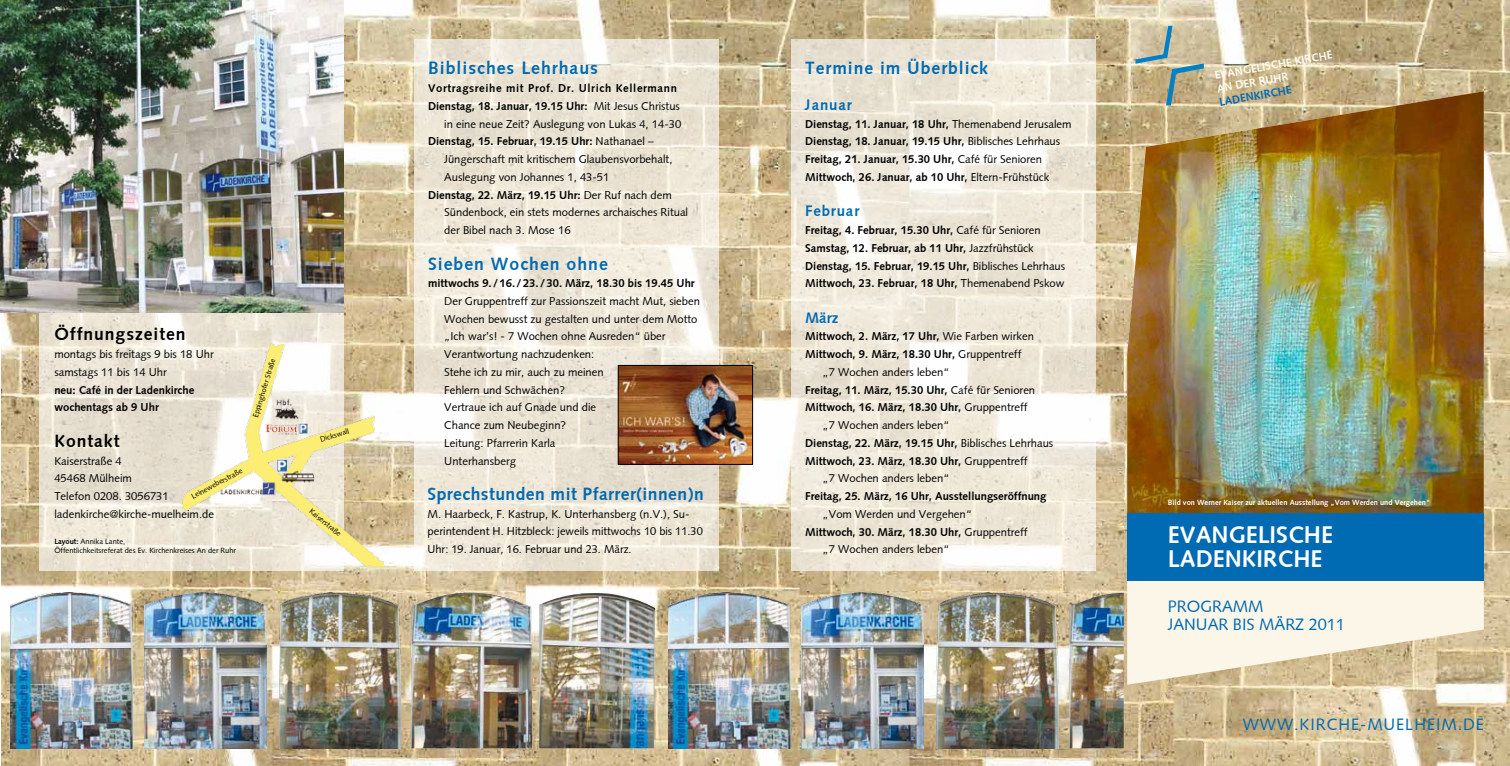
<style>
.page{position:relative;width:1510px;height:766px;background:#fff}
.page>*{position:absolute;margin:0;border:0;box-sizing:border-box;transform-origin:0 0}
.t1{font:700 23.75px/23.8px "Syntax";color:#fff}
.t2{font:700 17.62px "Syntax";letter-spacing:.055em;color:#006ab3}
.t3{font:700 17.5px "Syntax";letter-spacing:.025em;color:#006ab3}
.t4{font:700 17.5px "Syntax";letter-spacing:.055em;color:#000}
.t5{font:700 17.5px "Syntax";letter-spacing:.055em;color:#006ab3}
.t6{font:16.25px/18.8px "Syntax";color:#006ab3}
.t7{font:16.25px "Syntax";letter-spacing:.055em;color:#006ab3}
.t8{font:700 15px "Syntax";letter-spacing:.055em;color:#006ab3}
.t9{font:700 11.25px/17.8px "Syntax";color:#000}
.t10{font:11.25px/17.8px "Syntax";color:#000}
.t11{font:700 11.25px "Syntax";letter-spacing:.055em;color:#000}
.t12{font:700 11.25px/13.5px "Syntax";color:#fcfaf1}
.t13{font:700 11.25px "Syntax";color:#006ab3}
.t14{font:7.5px/9px "Syntax";color:#000}
.t15{font:700 7.5px "Syntax";color:#fff}
.s1{font-weight:700}
.s2{font-weight:400}
</style>
<div class="page">
<img style="left:2px;top:0;width:1507px;height:765px">
<img style="left:1127px;top:91px;width:356px;height:422px">
<svg style="left:1135px;top:26px;width:68px;height:79px;background:#b5b398"></svg>
<svg style="left:1127px;top:580px;width:356px;height:104px;background:#eee5d1"></svg>
<div style="left:1127px;top:513px;width:356px;height:67px;background:#006ab3"></div>
<img style="left:144px;top:592px;width:122px;height:156px">
<img style="left:11px;top:592px;width:121px;height:156px">
<img style="left:279px;top:592px;width:122px;height:156px">
<img style="left:411px;top:592px;width:121px;height:156px">
<img style="left:539px;top:592px;width:116px;height:156px">
<img style="left:801px;top:592px;width:122px;height:156px">
<img style="left:668px;top:592px;width:122px;height:156px">
<svg style="left:414px;top:39px;width:304px;height:531px;background:#ede6d9"></svg>
<img style="left:936px;top:592px;width:122px;height:156px">
<img style="left:1069px;top:592px;width:54px;height:156px">
<svg style="left:39px;top:312px;width:305px;height:258px;background:#eae3d4"></svg>
<img style="left:0;top:0;width:344px;height:312px">
<img style="left:182px;top:343px;width:202px;height:223px">
<svg style="left:791px;top:39px;width:304px;height:531px;background:#efe9dc"></svg>
<img style="left:620px;top:367px;width:130px;height:95px">
<div style="left:618px;top:365px;width:134px;height:99px;border:1px solid #000"></div>
<h3 class="t4" style="left:54px;top:324px;width:133px">Öffnungszeiten</h3>
<p class="t10" style="left:54px;top:345px;width:161px">montags bis freitags 9 bis 18 Uhr samstags 11 bis 14 Uhr</p>
<p class="t9" style="left:54px;top:381px;width:142px">neu: Café in der Ladenkirche wochentags ab 9 Uhr</p>
<h3 class="t4" style="left:54px;top:430px;width:67px">Kontakt</h3>
<p class="t10" style="left:54px;top:451px;width:161px">Kaiserstraße 4<br>45468 Mülheim<br>Telefon 0208. 3056731 ladenkirche@kirche-muelheim.de</p>
<p class="t14" style="left:190px;top:492px;width:58px;rotate:-28deg">Leineweberstraße</p>
<p class="t14" style="left:54px;top:536px;width:183px"><span class="s1">Layout:</span> Annika Lante,<br>Öffentlichkeitsreferat des Ev. Kirchenkreises An der Ruhr</p>
<p class="t14" style="left:251px;top:416px;width:63px;rotate:-73deg">Eppinghofer Straße</p>
<p class="t14" style="left:319px;top:435px;width:31px;rotate:-17deg">Dickswall</p>
<p class="t14" style="left:313px;top:506px;width:40px;rotate:39deg">Kaiserstraße</p>
<h2 class="t2" style="left:428px;top:58px;width:171px">Biblisches Lehrhaus</h2>
<p class="t11" style="left:428px;top:82px;width:250px">Vortragsreihe mit Prof. Dr. Ulrich Kellermann</p>
<p class="t9" style="left:428px;top:97px;width:253px">Dienstag, 18. Januar, 19.15 Uhr: <span class="s2">Mit Jesus Christus</span></p>
<p class="t10" style="left:444px;top:115px;width:238px">in eine neue Zeit? Auslegung von Lukas 4, 14-30</p>
<p class="t9" style="left:428px;top:133px;width:227px">Dienstag, 15. Februar, 19.15 Uhr: <span class="s2">Nathanael –</span></p>
<p class="t10" style="left:444px;top:150px;width:230px">Jüngerschaft mit kritischem Glaubensvorbehalt,</p>
<p class="t10" style="left:444px;top:168px;width:167px">Auslegung von Johannes 1, 43-51</p>
<p class="t9" style="left:428px;top:186px;width:245px">Dienstag, 22. März, 19.15 Uhr: <span class="s2">Der Ruf nach dem</span></p>
<p class="t10" style="left:444px;top:203px;width:245px">Sündenbock, ein stets modernes archaisches Ritual</p>
<p class="t10" style="left:444px;top:221px;width:128px">der Bibel nach 3. Mose 16</p>
<h2 class="t2" style="left:428px;top:253px;width:181px">Sieben Wochen ohne</h2>
<p class="t9" style="left:428px;top:274px;width:268px">mittwochs 9. /16. /23. /30. März, 18.30 bis 19.45 Uhr</p>
<p class="t10" style="left:444px;top:292px;width:257px">Der Gruppentreff zur Passionszeit macht Mut, sieben<br>Wochen bewusst zu gestalten und unter dem Motto „Ich war’s! - 7 Wochen ohne Ausreden“ über<br>Verantwortung nachzudenken:<br>Stehe ich zu mir, auch zu meinen<br>Fehlern und Schwächen?<br>Vertraue ich auf Gnade und die<br>Chance zum Neubeginn?<br>Leitung: Pfarrerin Karla<br>Unterhansberg</p>
<h3 class="t3" style="left:427px;top:484px;width:278px">Sprechstunden mit Pfarrer(innen)n</h3>
<p class="t10" style="left:427px;top:505px;width:277px">M. Haarbeck, F. Kastrup, K. Unterhansberg (n.V.), Su&shy;perintendent H. Hitzbleck: jeweils mittwochs 10 bis 11.30<br>Uhr: 19. Januar, 16. Februar und 23. März.</p>
<h3 class="t5" style="left:805px;top:58px;width:184px">Termine im Überblick</h3>
<h3 class="t8" style="left:805px;top:96px;width:48px">Januar</h3>
<p class="t9" style="left:805px;top:115px;width:268px">Dienstag, 11. Januar, 18 Uhr, <span class="s2">Themenabend Jerusalem </span>Dienstag, 18. Januar, 19.15 Uhr, <span class="s2">Biblisches Lehrhaus </span>Freitag, 21. Januar, 15.30 Uhr, <span class="s2">Café für Senioren </span>Mittwoch, 26. Januar, ab 10 Uhr, <span class="s2">Eltern-Frühstück</span></p>
<h3 class="t8" style="left:805px;top:202px;width:56px">Februar</h3>
<p class="t9" style="left:805px;top:221px;width:262px">Freitag, 4. Februar, 15.30 Uhr, <span class="s2">Café für Senioren </span>Samstag, 12. Februar, ab 11 Uhr, <span class="s2">Jazzfrühstück </span>Dienstag, 15. Februar, 19.15 Uhr, <span class="s2">Biblisches Lehrhaus </span>Mittwoch, 23. Februar, 18 Uhr, <span class="s2">Themenabend Pskow</span></p>
<h3 class="t8" style="left:805px;top:309px;width:35px">März</h3>
<p class="t9" style="left:805px;top:327px;width:230px">Mittwoch, 2. März, 17 Uhr, <span class="s2">Wie Farben wirken</span></p>
<p class="t9" style="left:805px;top:345px;width:218px">Mittwoch, 9. März, 18.30 Uhr, <span class="s2">Gruppentreff</span></p>
<p class="t10" style="left:822px;top:363px;width:128px">„7 Wochen anders leben“</p>
<p class="t9" style="left:805px;top:381px;width:232px">Freitag, 11. März, 15.30 Uhr, <span class="s2">Café für Senioren</span></p>
<p class="t9" style="left:805px;top:398px;width:224px">Mittwoch, 16. März, 18.30 Uhr, <span class="s2">Gruppentreff</span></p>
<p class="t10" style="left:822px;top:416px;width:128px">„7 Wochen anders leben“</p>
<p class="t9" style="left:805px;top:434px;width:250px">Dienstag, 22. März, 19.15 Uhr, <span class="s2">Biblisches Lehrhaus</span></p>
<p class="t9" style="left:805px;top:452px;width:224px">Mittwoch, 23. März, 18.30 Uhr, <span class="s2">Gruppentreff</span></p>
<p class="t10" style="left:822px;top:469px;width:128px">„7 Wochen anders leben“</p>
<p class="t9" style="left:805px;top:487px;width:243px">Freitag, 25. März, 16 Uhr, Ausstellungseröffnung</p>
<p class="t10" style="left:822px;top:505px;width:151px">„Vom Werden und Vergehen“</p>
<p class="t9" style="left:805px;top:522px;width:224px">Mittwoch, 30. März, 18.30 Uhr, <span class="s2">Gruppentreff</span></p>
<p class="t10" style="left:822px;top:540px;width:128px">„7 Wochen anders leben“</p>
<p class="t12" style="left:1213px;top:69px;width:121px;rotate:-10deg">EVANGELISCHE KIRCHE<br>AN DER RUHR</p>
<p class="t13" style="left:1218px;top:96px;width:75px;rotate:-10deg">LADENKIRCHE</p>
<p class="t15" style="left:1168px;top:498px;width:264px">Bild von Werner Kaiser zur aktuellen Ausstellung „Vom Werden und Vergehen“</p>
<h1 class="t1" style="left:1168px;top:522px;width:166px">EVANGELISCHE<br>LADENKIRCHE</h1>
<h3 class="t6" style="left:1168px;top:596px;width:178px">PROGRAMM<br>JANUAR BIS MÄRZ 2011</h3>
<h3 class="t7" style="left:1242px;top:714px;width:243px">WWW.KIRCHE-MUELHEIM.DE</h3>
</div>
